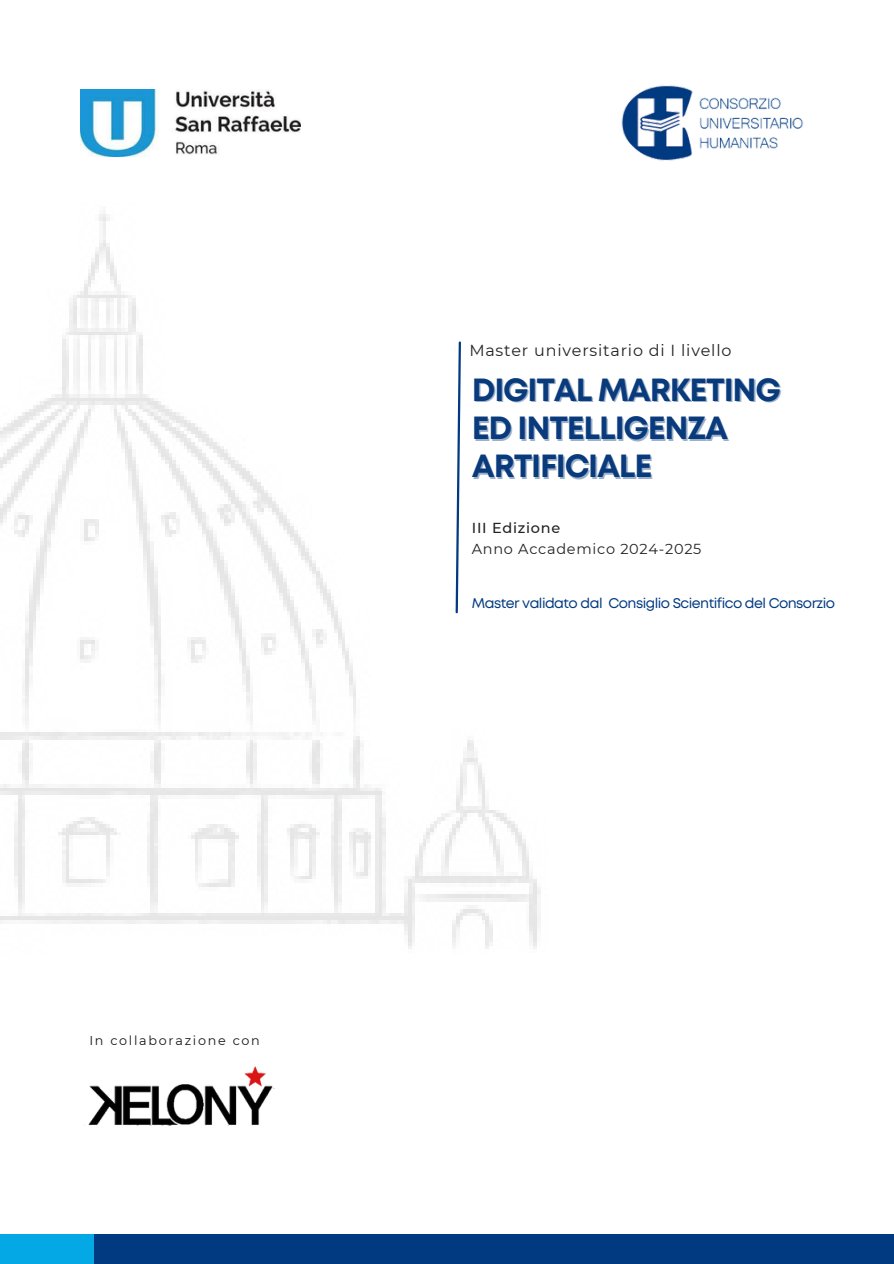
<style>
.page{position:relative;width:894px;height:1264px;background:#fff}
.page>*{position:absolute;margin:0;border:0;box-sizing:border-box;transform-origin:0 0}
.t1{font:700 32.1px "Mont";letter-spacing:-.035em;color:#093a7c}
.t2{font:15.9px "Montserrat";letter-spacing:.05em;color:#222}
.t3{font:14.4px "Montserrat";letter-spacing:.05em;color:#222}
.t4{font:500 14.4px "Montserrat";letter-spacing:.05em;color:#222}
.t5{font:14.1px "Mont";letter-spacing:-.04em;color:#013a81}
.t6{font:12.75px "Montserrat";letter-spacing:.135em;color:#1b1718}
</style>
<div class="page">
<img style="left:0;top:214px;width:541px;height:735px">
<div style="left:49px;top:1233px;width:844px;height:30px;background:#013a81"></div>
<div style="left:0;top:1233px;width:93px;height:30px;background:#04a8e5"></div>
<svg style="left:454px;top:340px;width:8px;height:274px"></svg>
<img style="left:621px;top:85px;width:182px;height:76px">
<img style="left:80px;top:89px;width:221px;height:68px">
<img style="left:84px;top:1066px;width:191px;height:60px">
<p class="t6" style="left:89px;top:1033px;width:172px">In collaborazione con</p>
<h2 class="t2" style="left:469px;top:340px;width:263px">Master universitario di I livello</h2>
<h1 class="t1" style="left:471px;top:377px;width:310px">DIGITAL MARKETING</h1>
<p class="t1" style="left:471px;top:416px;width:257px">ED INTELLIGENZA</p>
<p class="t1" style="left:471px;top:454px;width:182px">ARTIFICIALE</p>
<p class="t4" style="left:471px;top:519px;width:90px">III Edizione</p>
<p class="t3" style="left:471px;top:539px;width:231px">Anno Accademico 2024-2025</p>
<p class="t5" style="left:471px;top:597px;width:365px">Master validato dal Consiglio Scientifico del Consorzio</p>
</div>
